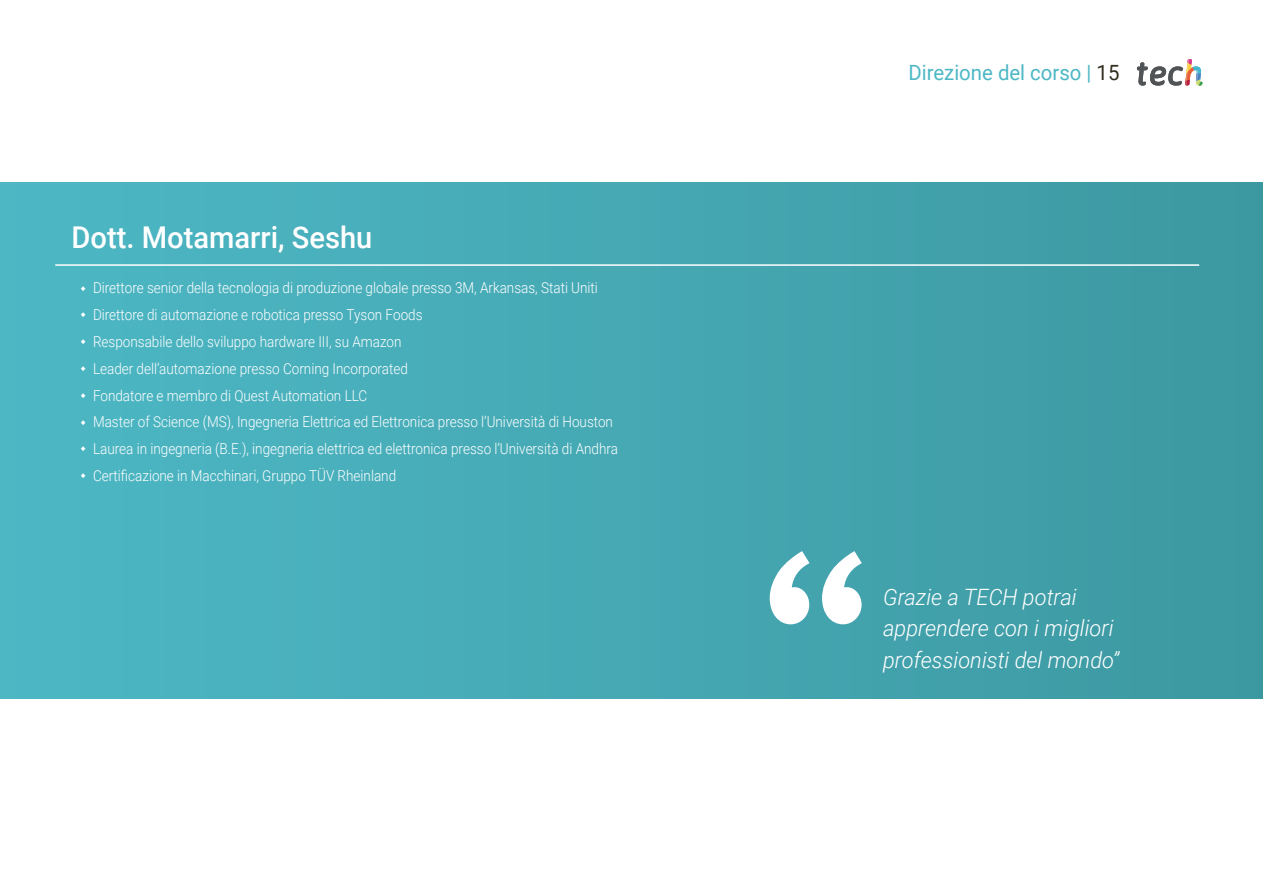
<style>
.page{position:relative;width:1263px;height:893px;background:#fff}
.page>*{position:absolute;margin:0;border:0;box-sizing:border-box;transform-origin:0 0}
.t1{font:500 30px "Roboto";color:#fff}
.t2{font:italic 300 22.5px/31.5px "Roboto";color:#fff}
.t3{font:21px "Roboto";color:#4db7c5}
.t4{font:300 15px/26.7px "Roboto";color:#fff;scale:.9 1}
.s1{color:#312e20}
</style>
<div class="page">
<div style="left:0;top:182px;width:1263px;height:516px;background:linear-gradient(to right,#4db8c5,#3d98a1)"></div>
<hr style="left:55px;top:264px;width:1144px;height:2px;background:#fff">
<svg style="left:1137px;top:59px;width:65px;height:27px"></svg>
<svg style="left:770px;top:551px;width:92px;height:73px"></svg>
<svg style="left:81px;top:286px;width:5px;height:5px"></svg>
<svg style="left:81px;top:313px;width:5px;height:5px"></svg>
<svg style="left:81px;top:339px;width:5px;height:5px"></svg>
<svg style="left:81px;top:366px;width:5px;height:5px"></svg>
<svg style="left:81px;top:393px;width:5px;height:5px"></svg>
<svg style="left:81px;top:420px;width:5px;height:5px"></svg>
<svg style="left:81px;top:446px;width:5px;height:5px"></svg>
<svg style="left:81px;top:473px;width:5px;height:5px"></svg>
<h1 class="t1" style="left:71px;top:216px;width:302px">Dott. Motamarri, Seshu</h1>
<p class="t4" style="left:93px;top:274px;width:585px">Direttore senior della tecnologia di produzione globale presso 3M, Arkansas, Stati Uniti Direttore di automazione e robotica presso Tyson Foods<br>Responsabile dello sviluppo hardware III, su Amazon<br>Leader dell’automazione presso Corning Incorporated<br>Fondatore e membro di Quest Automation LLC<br>Master of Science (MS), Ingegneria Elettrica ed Elettronica presso l’Università di Houston Laurea in ingegneria (B.E.), ingegneria elettrica ed elettronica presso l’Università di Andhra Certificazione in Macchinari, Gruppo TÜV Rheinland</p>
<h3 class="t3" style="left:908px;top:57px;width:213px">Direzione del corso | <span class="s1">15</span></h3>
<h2 class="t2" style="left:883px;top:580px;width:238px">Grazie a TECH potrai apprendere con i migliori professionisti del mondo”</h2>
</div>
